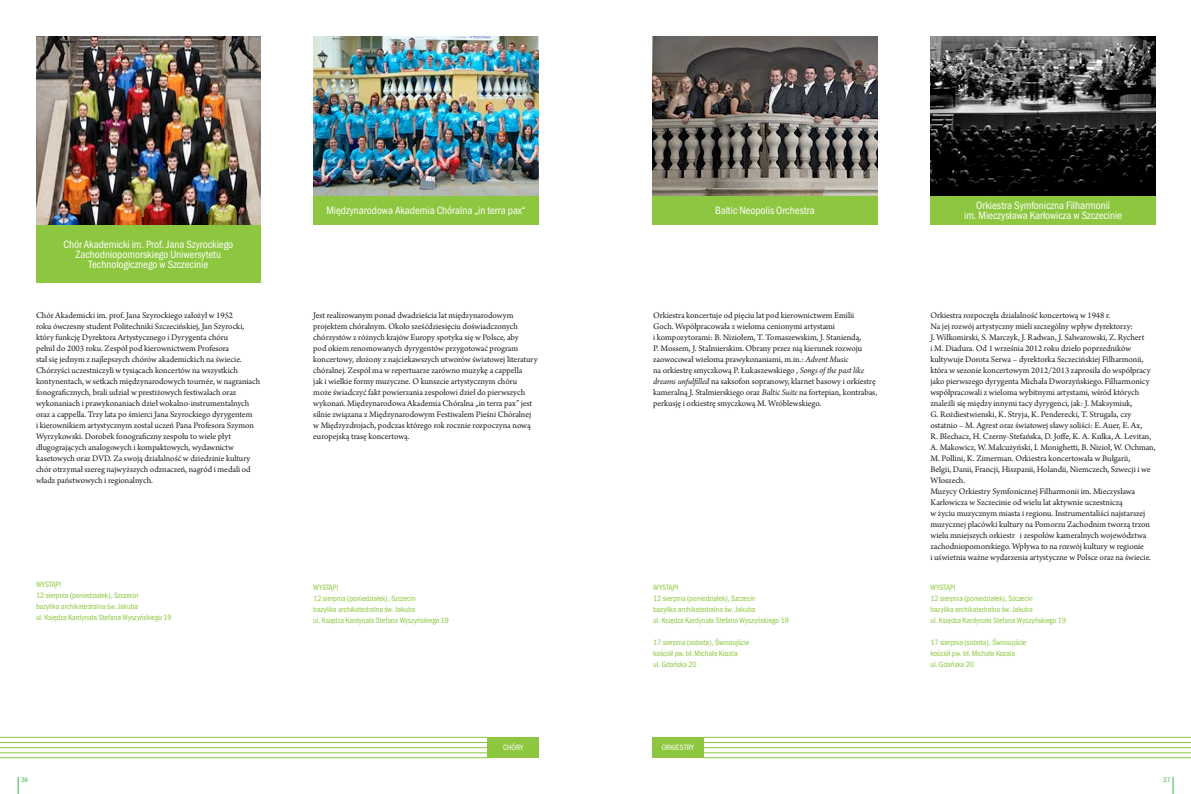
<style>
.page{position:relative;width:1191px;height:794px;background:#fff}
.page>*{position:absolute;margin:0;border:0;box-sizing:border-box;transform-origin:0 0}
.t1{font:11px/10px "Franklin Gothic URW Con Boo";letter-spacing:-.005em;color:#fff;text-align:center}
.t2{font:9px/11px "Arno Pro";letter-spacing:-.005em;color:#231f20}
.t3{font:8px/11px "Franklin Gothic URW Con Boo";letter-spacing:-.005em;color:#8dc63f}
.t4{font:8px "Franklin Gothic URW Con Boo";letter-spacing:-.005em;color:#fff}
.t5{font:7px "Franklin Gothic URW Con Boo";color:#39b54a}
.s1{font-style:italic}
</style>
<div class="page">
<svg style="left:18px;top:777px;width:1px;height:17px"></svg>
<svg style="left:1172px;top:777px;width:1px;height:17px"></svg>
<hr style="left:0;top:757px;width:487px;height:1px;background:#8dc63f">
<hr style="left:0;top:752px;width:487px;height:1px;background:#8dc63f">
<hr style="left:0;top:747px;width:487px;height:1px;background:#8dc63f">
<hr style="left:0;top:742px;width:487px;height:1px;background:#8dc63f">
<hr style="left:0;top:737px;width:487px;height:1px;background:#8dc63f">
<hr style="left:703px;top:757px;width:488px;height:1px;background:#8dc63f">
<hr style="left:703px;top:752px;width:488px;height:1px;background:#8dc63f">
<hr style="left:703px;top:747px;width:488px;height:1px;background:#8dc63f">
<hr style="left:703px;top:742px;width:488px;height:1px;background:#8dc63f">
<hr style="left:703px;top:737px;width:488px;height:1px;background:#8dc63f">
<div style="left:487px;top:737px;width:52px;height:21px;background:#8dc63f"></div>
<div style="left:652px;top:737px;width:51px;height:21px;background:#8dc63f"></div>
<div style="left:652px;top:195px;width:225px;height:30px;background:#8dc63f"></div>
<img style="left:652px;top:36px;width:225px;height:159px">
<div style="left:36px;top:225px;width:225px;height:58px;background:#8dc63f"></div>
<img style="left:36px;top:36px;width:225px;height:189px">
<div style="left:313px;top:195px;width:226px;height:30px;background:#8dc63f"></div>
<img style="left:313px;top:36px;width:226px;height:159px">
<div style="left:930px;top:196px;width:226px;height:29px;background:#8dc63f"></div>
<img style="left:930px;top:36px;width:226px;height:159px">
<p class="t1" style="left:64px;top:239px;width:171px">Chór Akademicki im. Prof. Jana Szyrockiego<br>Zachodniopomorskiego Uniwersytetu<br>Technologicznego w Szczecinie</p>
<p class="t2" style="left:36px;top:310px;width:226px">Chór Akademicki im. prof. Jana Szyrockiego założył w 1952<br>roku ówczesny student Politechniki Szczecińskiej, Jan Szyrocki, który funkcję Dyrektora Artystycznego i Dyrygenta chóru<br>pełnił do 2003 roku. Zespół pod kierownictwem Profesora<br>stał się jednym z najlepszych chórów akademickich na świecie.<br>Chórzyści uczestniczyli w tysiącach koncertów na wszystkich kontynentach, w setkach międzynarodowych tournée, w nagraniach fonograficznych, brali udział w prestiżowych festiwalach oraz wykonaniach i prawykonaniach dzieł wokalno-instrumentalnych oraz a cappella. Trzy lata po śmierci Jana Szyrockiego dyrygentem<br>i kierownikiem artystycznym został uczeń Pana Profesora Szymon Wyrzykowski. Dorobek fonograficzny zespołu to wiele płyt długogrających analogowych i kompaktowych, wydawnictw kasetowych oraz DVD. Za swoją działalność w dziedzinie kultury chór otrzymał szereg najwyższych odznaczeń, nagród i medali od władz państwowych i regionalnych.</p>
<p class="t3" style="left:36px;top:578px;width:137px">WYSTĄPI<br>12 sierpnia (poniedziałek), Szczecin<br>bazylika archikatedralna św. Jakuba<br>ul. Księdza Kardynała Stefana Wyszyńskiego 19</p>
<p class="t1" style="left:326px;top:205px;width:201px">Międzynarodowa Akademia Chóralna „in terra pax“</p>
<p class="t1" style="left:715px;top:205px;width:101px">Baltic Neopolis Orchestra</p>
<p class="t2" style="left:313px;top:310px;width:226px">Jest realizowanym ponad dwadzieścia lat międzynarodowym projektem chóralnym. Około sześćdziesięciu doświadczonych chórzystów z różnych krajów Europy spotyka się w Polsce, aby<br>pod okiem renomowanych dyrygentów przygotować program koncertowy, złożony z najciekawszych utworów światowej literatury chóralnej. Zespół ma w repertuarze zarówno muzykę a cappella<br>jak i wielkie formy muzyczne. O kunszcie artystycznym chóru<br>może świadczyć fakt powierzania zespołowi dzieł do pierwszych wykonań. Międzynarodowa Akademia Chóralna „in terra pax” jest silnie związana z Międzynarodowym Festiwalem Pieśni Chóralnej w Międzyzdrojach, podczas którego rok rocznie rozpoczyna nową europejską trasę koncertową.</p>
<p class="t2" style="left:653px;top:310px;width:225px">Orkiestra koncertuje od pięciu lat pod kierownictwem Emilii<br>Goch. Współpracowała z wieloma cenionymi artystami<br>i kompozytorami: B. Niziołem, T. Tomaszewskim, J. Staniendą,<br>P. Mossem, J. Stalmierskim. Obrany przez nią kierunek rozwoju zaowocował wieloma prawykonaniami, m.in.: <span class="s1">Advent Music<br></span>na orkiestrę smyczkową P. Łukaszewskiego , <span class="s1">Songs of the past like dreams unfulfilled</span> na saksofon sopranowy, klarnet basowy i orkiestrę kameralną J. Stalmierskiego oraz <span class="s1">Baltic Suite</span> na fortepian, kontrabas, perkusję i orkiestrę smyczkową M. Wróblewskiego.</p>
<p class="t3" style="left:313px;top:582px;width:137px">WYSTĄPI<br>12 sierpnia (poniedziałek), Szczecin<br>bazylika archikatedralna św. Jakuba<br>ul. Księdza Kardynała Stefana Wyszyńskiego 19</p>
<p class="t3" style="left:653px;top:582px;width:137px">WYSTĄPI<br>12 sierpnia (poniedziałek), Szczecin<br>bazylika archikatedralna św. Jakuba<br>ul. Księdza Kardynała Stefana Wyszyńskiego 19</p>
<p class="t3" style="left:653px;top:637px;width:98px">17 sierpnia (sobota), Świnoujście kościół pw. bł. Michała Kozala<br>ul. Gdańska 20</p>
<p class="t4" style="left:503px;top:742px;width:22px">CHÓRY</p>
<p class="t4" style="left:661px;top:742px;width:34px">ORKIESTRY</p>
<p class="t1" style="left:964px;top:200px;width:159px">Orkiestra Symfoniczna Filharmonii<br>im. Mieczysława Karłowicza w Szczecinie</p>
<p class="t2" style="left:930px;top:310px;width:227px">Orkiestra rozpoczęła działalność koncertową w 1948 r.<br>Na jej rozwój artystyczny mieli szczególny wpływ dyrektorzy:<br>J. Wiłkomirski, S. Marczyk, J. Radwan, J. Salwarowski, Z. Rychert<br>i M. Diadura. Od 1 września 2012 roku dzieło poprzedników kultywuje Dorota Serwa – dyrektorka Szczecińskiej Filharmonii, która w sezonie koncertowym 2012/2013 zaprosiła do współpracy jako pierwszego dyrygenta Michała Dworzyńskiego. Filharmonicy współpracowali z wieloma wybitnymi artystami, wśród których znaleźli się między innymi tacy dyrygenci, jak: J. Maksymiuk,<br>G. Rożdiestwienski, K. Stryja, K. Penderecki, T. Strugała, czy ostatnio – M. Agrest oraz światowej sławy soliści: E. Auer, E. Ax,<br>R. Blechacz, H. Czerny-Stefańska, D. Joffe, K. A. Kulka, A. Levitan, A. Makowicz, W. Małcużyński, I. Monighetti, B. Nizioł, W. Ochman, M. Pollini, K. Zimerman. Orkiestra koncertowała w Bułgarii,<br>Belgii, Danii, Francji, Hiszpanii, Holandii, Niemczech, Szwecji i we Włoszech.<br>Muzycy Orkiestry Symfonicznej Filharmonii im. Mieczysława Karłowicza w Szczecinie od wielu lat aktywnie uczestniczą<br>w życiu muzycznym miasta i regionu. Instrumentaliści najstarszej muzycznej placówki kultury na Pomorzu Zachodnim tworzą trzon wielu mniejszych orkiestr i zespołów kameralnych województwa zachodniopomorskiego. Wpływa to na rozwój kultury w regionie<br>i uświetnia ważne wydarzenia artystyczne w Polsce oraz na świecie.</p>
<p class="t3" style="left:930px;top:582px;width:137px">WYSTĄPI<br>12 sierpnia (poniedziałek), Szczecin<br>bazylika archikatedralna św. Jakuba<br>ul. Księdza Kardynała Stefana Wyszyńskiego 19</p>
<p class="t3" style="left:930px;top:637px;width:98px">17 sierpnia (sobota), Świnoujście kościół pw. bł. Michała Kozala<br>ul. Gdańska 20</p>
<p class="t5" style="left:21px;top:775px;width:9px">36</p>
<p class="t5" style="left:1163px;top:775px;width:9px">37</p>
</div>
